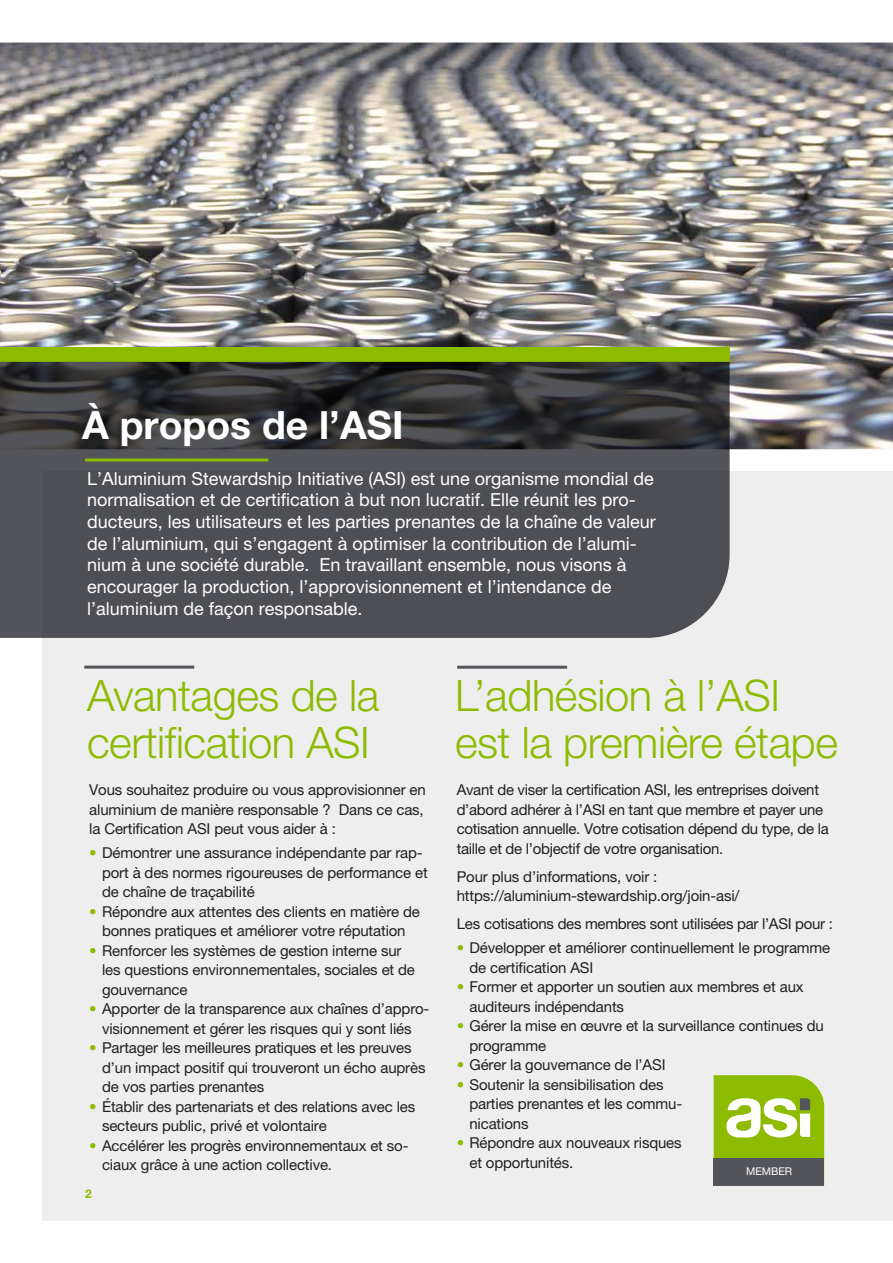
<style>
.page{position:relative;width:893px;height:1263px;background:#fff}
.page>*{position:absolute;margin:0;border:0;box-sizing:border-box;transform-origin:0 0}
.green_big_heading{font:300 43.5px/46.5px "Helvetica Neue LT Pro";letter-spacing:-.01em;color:#8dbb00}
.t1{font:700 39px "Helvetica Neue LT Pro";color:#fff}
.white_55_12pt{font:18px/21.6px "Helvetica Neue LT Pro";color:#fff}
.t2{font:15px/19.5px "Helvetica Neue LT Pro";letter-spacing:-.01em;color:#231f20}
.t3{font:700 12px "Helvetica Neue LT";color:#8dbb00}
.t4{font:10.65px "Helvetica Neue LT";color:#fff}
.s1{color:#8dbb00}
</style>
<div class="page">
<div style="left:43px;top:471px;width:850px;height:749px;background:#eee"></div>
<img style="left:0;top:43px;width:893px;height:406px">
<svg style="left:714px;top:1075px;width:110px;height:83px;background:#a6c93c"></svg>
<div style="left:714px;top:1158px;width:110px;height:28px;background:#54555a"></div>
<hr style="left:84px;top:666px;width:110px;height:3px;background:#54555a">
<hr style="left:457px;top:666px;width:110px;height:3px;background:#54555a">
<div style="left:0;top:347px;width:730px;height:15px;background:#8dbb00"></div>
<svg style="left:0;top:362px;width:730px;height:276px;background:#47484c"></svg>
<hr style="left:85px;top:458px;width:183px;height:3px;background:#8dbb00">
<p class="t1" style="left:82px;top:401px;width:323px">À propos de l’ASI</p>
<p class="white_55_12pt" style="left:87px;top:467px;width:570px">L’Aluminium Stewardship Initiative (ASI) est une organisme mondial de normalisation et de certification à but non lucratif. Elle réunit les pro&shy;ducteurs, les utilisateurs et les parties prenantes de la chaîne de valeur de l’aluminium, qui s’engagent à optimiser la contribution de l’alumi&shy;nium à une société durable. En travaillant ensemble, nous visons à encourager la production, l’approvisionnement et l’intendance de l’aluminium de façon responsable.</p>
<p class="green_big_heading" style="left:87px;top:672px;width:294px">Avantages de la certification ASI</p>
<p class="green_big_heading" style="left:455px;top:672px;width:384px">L’adhésion à l’ASI est la première étape</p>
<p class="t2" style="left:89px;top:780px;width:338px">Vous souhaitez produire ou vous approvisionner en aluminium de manière responsable ? Dans ce cas, la Certification ASI peut vous aider à :</p>
<p class="t2" style="left:102px;top:843px;width:327px;text-indent:-13px"><span class="s1">•</span> Démontrer une assurance indépendante par rap&shy;port à des normes rigoureuses de performance et de chaîne de traçabilité</p>
<p class="t2" style="left:89px;top:901px;width:332px;text-align:center"><span class="s1">•</span> Répondre aux attentes des clients en matière de bonnes pratiques et améliorer votre réputation</p>
<p class="t2" style="left:102px;top:940px;width:314px;text-indent:-13px"><span class="s1">•</span> Renforcer les systèmes de gestion interne sur les questions environnementales, sociales et de gouvernance</p>
<p class="t2" style="left:89px;top:999px;width:342px;text-align:center"><span class="s1">•</span> Apporter de la transparence aux chaînes d’appro&shy;visionnement et gérer les risques qui y sont liés</p>
<p class="t2" style="left:102px;top:1038px;width:325px;text-indent:-13px"><span class="s1">•</span> Partager les meilleures pratiques et les preuves d’un impact positif qui trouveront un écho auprès de vos parties prenantes</p>
<p class="t2" style="left:102px;top:1096px;width:315px;text-indent:-13px"><span class="s1">•</span> Établir des partenariats et des relations avec les secteurs public, privé et volontaire</p>
<p class="t2" style="left:102px;top:1135px;width:308px;text-indent:-13px"><span class="s1">•</span> Accélérer les progrès environnementaux et so&shy;ciaux grâce à une action collective.</p>
<p class="t2" style="left:457px;top:780px;width:374px">Avant de viser la certification ASI, les entreprises doivent d’abord adhérer à l’ASI en tant que membre et payer une cotisation annuelle. Votre cotisation dépend du type, de la taille et de l’objectif de votre organisation.</p>
<p class="t2" style="left:457px;top:866px;width:284px">Pour plus d’informations, voir : https://aluminium-stewardship.org/join-asi/</p>
<p class="t2" style="left:457px;top:914px;width:378px">Les cotisations des membres sont utilisées par l’ASI pour :</p>
<p class="t2" style="left:469px;top:938px;width:362px;text-indent:-13px"><span class="s1">•</span> Développer et améliorer continuellement le programme de certification ASI</p>
<p class="t2" style="left:469px;top:977px;width:336px;text-indent:-13px"><span class="s1">•</span> Former et apporter un soutien aux membres et aux auditeurs indépendants</p>
<p class="t2" style="left:469px;top:1016px;width:356px;text-indent:-13px"><span class="s1">•</span> Gérer la mise en œuvre et la surveillance continues du programme</p>
<p class="t2" style="left:457px;top:1055px;width:210px"><span class="s1">•</span> Gérer la gouvernance de l’ASI</p>
<p class="t2" style="left:469px;top:1074px;width:214px;text-indent:-13px"><span class="s1">•</span> Soutenir la sensibilisation des parties prenantes et les commu&shy;nications</p>
<p class="t2" style="left:469px;top:1133px;width:214px;text-indent:-13px"><span class="s1">•</span> Répondre aux nouveaux risques et opportunités.</p>
<p class="t4" style="left:746px;top:1165px;width:48px">MEMBER</p>
<p class="t3" style="left:85px;top:1186px;width:8px">2</p>
</div>
